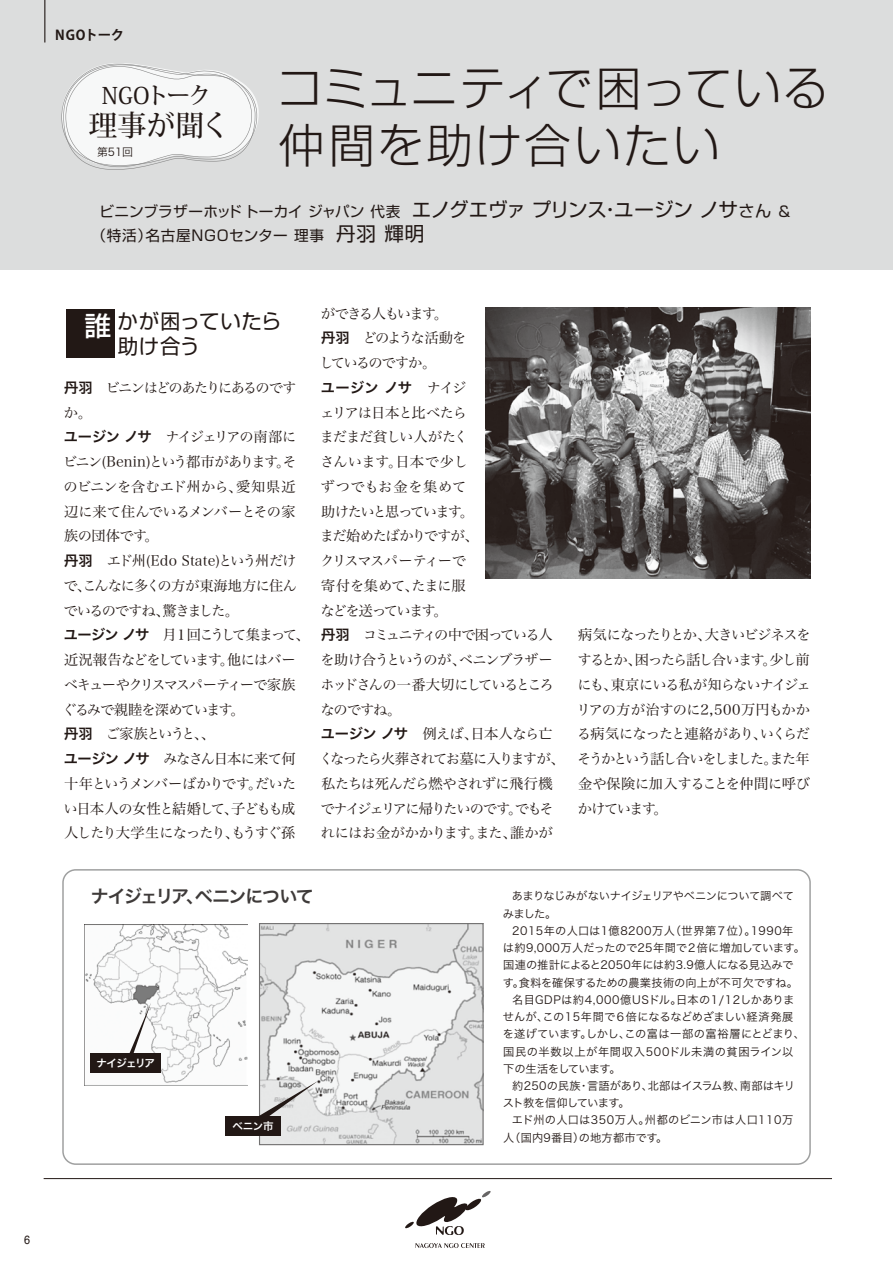
<style>
.page{position:relative;width:893px;height:1263px;background:#fff}
.page>*{position:absolute;margin:0;border:0;box-sizing:border-box;transform-origin:0 0}
.t1{font:300 46.65px/57px "Shin Go Pro";letter-spacing:.045em;color:#221815}
.t2{font:500 28.95px "Koz Min Pro";color:#221815}
.t3{font:500 26.85px "Shin Go Pro";color:#fff}
.t4{font:500 22.95px "Koz Min Pro";letter-spacing:-.1em;color:#221815}
.t5{font:20.4px/25.2px "Shin Go Pro";letter-spacing:.03em;color:#221815}
.t6{font:18px "Hira Kaku Pro W6";letter-spacing:-.075em;color:#3e3a39}
.t7{font:14.55px/24px "Shin Go Pro";color:#221815}
.t8{font:14.25px/24.8px "Hira Min Pro W3";letter-spacing:-.08em;color:#221815}
.t9{font:14.25px/24.8px "Hira Min Pro W3";letter-spacing:-.115em;color:#221815}
.t10{font:14.25px "Hira Kaku Pro W6";letter-spacing:.02em;color:#221815}
.t11{font:700 13.5px "Koz Go Pro";letter-spacing:-.025em;color:#221815}
.t12{font:12px "Helvetica";color:#221815;scale:.9 1}
.t13{font:11.25px "Hira Kaku Pro W3";letter-spacing:.005em;color:#221815}
.t14{font:11.25px "Hira Kaku Pro W3";letter-spacing:.025em;color:#221815}
.t15{font:11.25px/17.2px "Hira Kaku Pro W3";letter-spacing:-.04em;color:#221815}
.t16{font:11.25px "Hira Kaku Pro W3";letter-spacing:.045em;color:#221815}
.t17{font:11.25px "Hira Kaku Pro W3";letter-spacing:-.015em;color:#221815}
.t18{font:11.25px "Hira Kaku Pro W3";letter-spacing:.055em;color:#221815}
.t19{font:11.25px "Hira Kaku Pro W3";letter-spacing:-.06em;color:#221815}
.t20{font:11.25px "Hira Kaku Pro W3";letter-spacing:-.055em;color:#221815}
.t21{font:10.95px "Hira Kaku Pro W3";color:#221815}
.t22{font:10.5px "Hira Kaku Pro W6";letter-spacing:-.06em;color:#fff}
.s1{font-size:19.5px}
.s2{font-size:16.2px}
.s3{font-family:"Hira Kaku Pro W6"}
.s4{font-family:"Hira Min Pro W3"}
</style>
<div class="page">
<hr style="left:44px;top:1178px;width:788px;height:1px;background:#221815">
<svg style="left:416px;top:1243px;width:69px;height:5px"></svg>
<svg style="left:405px;top:1191px;width:86px;height:44px"></svg>
<div style="left:0;top:0;width:893px;height:269px;background:#dcdddd"></div>
<hr style="left:44px;top:0;width:1px;height:43px;background:#221815">
<div style="left:62px;top:869px;width:749px;height:296px;border:2px solid #9fa0a0;border-radius:13px"></div>
<img style="left:486px;top:308px;width:324px;height:271px">
<img style="left:84px;top:925px;width:164px;height:160px">
<img style="left:261px;top:925px;width:221px;height:218px">
<div style="left:259px;top:923px;width:225px;height:222px;border:1px solid #727171"></div>
<div style="left:66px;top:309px;width:49px;height:49px;background:#221815"></div>
<svg style="left:61px;top:63px;width:198px;height:107px"></svg>
<div style="left:91px;top:1053px;width:70px;height:19px;background:#221815"></div>
<svg style="left:127px;top:1003px;width:24px;height:50px"></svg>
<svg style="left:246px;top:1081px;width:72px;height:43px"></svg>
<div style="left:225px;top:1117px;width:56px;height:19px;background:#221815"></div>
<p class="t11" style="left:55px;top:26px;width:71px">NGOトーク</p>
<h1 class="t1" style="left:276px;top:54px;width:555px">コミュニティで困っている仲間を助け合いたい</h1>
<p class="t7" style="left:91px;top:197px;width:702px;text-indent:8px">ビニンブラザーホッド トーカイ ジャパン 代表 <span class="s1">エノグエヴァ プリンス・ユージン ノサ</span><span class="s2">さん</span> ＆（特活）名古屋ＮＧＯセンター 理事 <span class="s1">丹羽 輝明</span></p>
<h3 class="t4" style="left:102px;top:80px;width:110px">NGOトーク</h3>
<h2 class="t2" style="left:89px;top:105px;width:143px">理事が聞く</h2>
<p class="t21" style="left:97px;top:142px;width:38px">第51回</p>
<h3 class="t5" style="left:118px;top:306px;width:165px">かが困っていたら助け合う</h3>
<h3 class="t3" style="left:84px;top:304px;width:28px">誰</h3>
<p class="t8" style="left:62px;top:374px;width:249px"><span class="s3">丹羽</span>　ビニンはどのあたりにあるのですか。<br><span class="s3">ユージン ノサ</span>　ナイジェリアの南部にビニン(Benin)という都市があります。そのビニンを含むエド州から、愛知県近辺に来て住んでいるメンバーとその家族の団体です。<br><span class="s3">丹羽</span>　エド州(Edo State)という州だけで、こんなに多くの方が東海地方に住んでいるのですね、驚きました。<br><span class="s3">ユージン ノサ</span>　月１回こうして集まって、近況報告などをしています。他にはバーベキューやクリスマスパーティーで家族ぐるみで親睦を深めています。<br><span class="s3">丹羽</span>　ご家族というと、、<br><span class="s3">ユージン ノサ</span>　みなさん日本に来て何十年というメンバーばかりです。だいたい日本人の女性と結婚して、子どもも成人したり大学生になったり、もうすぐ孫</p>
<p class="t9" style="left:320px;top:300px;width:148px">ができる人もいます。<br><span class="s3">丹羽</span>　どのような活動をしているのですか。</p>
<p class="t10" style="left:321px;top:375px;width:148px">ユージン ノサ<span class="s4">　ナイジ</span></p>
<p class="t8" style="left:319px;top:399px;width:247px">ェリアは日本と比べたら<br>まだまだ貧しい人がたく<br>さんいます。日本で少し<br>ずつでもお金を集めて<br>助けたいと思っています。<br>まだ始めたばかりですが、<br>クリスマスパーティーで<br>寄付を集めて、たまに服<br>などを送っています。<br><span class="s3">丹羽</span>　コミュニティの中で困っている人を助け合うというのが、ベニンブラザーホッドさんの一番大切にしているところなのですね。<br><span class="s3">ユージン ノサ</span>　例えば、日本人なら亡くなったら火葬されてお墓に入りますが、私たちは死んだら燃やされずに飛行機でナイジェリアに帰りたいのです。でもそれにはお金がかかります。また、誰かが</p>
<p class="t8" style="left:576px;top:621px;width:236px;text-align:justify">病気になったりとか、大きいビジネスをするとか、困ったら話し合います。少し前にも、東京にいる私が知らないナイジェリアの方が治すのに2,500万円もかかる病気になったと連絡があり、いくらだそうかという話し合いをしました。また年金や保険に加入することを仲間に呼びかけています。</p>
<p class="t6" style="left:91px;top:880px;width:224px">ナイジェリア、ベニンについて</p>
<p class="t22" style="left:97px;top:1054px;width:60px">ナイジェリア</p>
<p class="t22" style="left:232px;top:1117px;width:43px">ベニン市</p>
<p class="t15" style="left:503px;top:887px;width:293px;text-indent:9px">あまりなじみがないナイジェリアやベニンについて調べてみました。</p>
<p class="t16" style="left:512px;top:920px;width:283px">2015年の人口は1億8200万人（世界第７位）。1990年</p>
<p class="t13" style="left:503px;top:938px;width:303px">は約9,000万人だったので25年間で２倍に増加しています。</p>
<p class="t13" style="left:503px;top:955px;width:292px">国連の推計によると2050年には約3.9億人になる見込みで</p>
<p class="t13" style="left:503px;top:972px;width:297px">す。食料を確保するための農業技術の向上が不可欠ですね。</p>
<p class="t14" style="left:512px;top:989px;width:283px">名目GDPは約4,000億USドル。日本の1/12しかありま</p>
<p class="t17" style="left:503px;top:1007px;width:292px">せんが、この15年間で６倍になるなどめざましい経済発展</p>
<p class="t13" style="left:503px;top:1024px;width:304px">を遂げています。しかし、この富は一部の富裕層にとどまり、</p>
<p class="t18" style="left:503px;top:1041px;width:292px">国民の半数以上が年間収入500ドル未満の貧困ライン以</p>
<p class="t20" style="left:503px;top:1058px;width:119px">下の生活をしています。</p>
<p class="t13" style="left:512px;top:1076px;width:284px">約250の民族・言語があり、北部はイスラム教、南部はキリ</p>
<p class="t19" style="left:503px;top:1093px;width:128px">スト教を信仰しています。</p>
<p class="t14" style="left:512px;top:1110px;width:283px">エド州の人口は350万人。州都のビニン市は人口110万</p>
<p class="t13" style="left:503px;top:1127px;width:166px">人（国内9番目）の地方都市です。</p>
<p class="t12" style="left:24px;top:1230px;width:8px">6</p>
</div>
